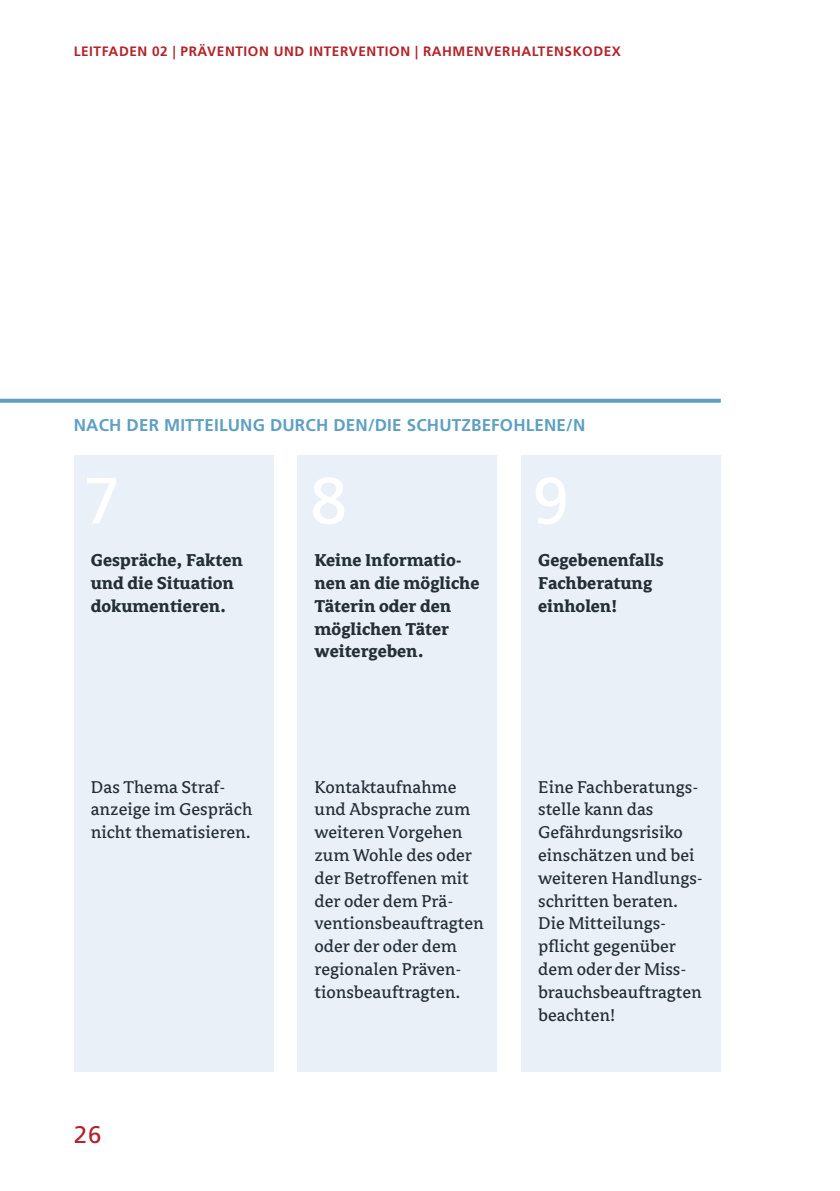
<style>
.page{position:relative;width:840px;height:1191px;background:#fff}
.page>*{position:absolute;margin:0;border:0;box-sizing:border-box;transform-origin:0 0}
.t1{font:65.4px "Frutiger LT Std";color:#fff}
.t2{font:24px "Frutiger LT Std";color:#b52229}
.t3{font:19px/22.8px "Avance OT";color:#232e37}
.t4{font:700 19px/22.8px "Avance OT";color:#232e37}
.t5{font:700 17px "Frutiger LT Std";letter-spacing:.01em;color:#5ea0c3}
.t6{font:700 13.6px "Frutiger LT Std";letter-spacing:.04em;color:#b52229}
</style>
<div class="page">
<div style="left:74px;top:455px;width:199px;height:616px;background:#eaf0f7"></div>
<div style="left:297px;top:455px;width:200px;height:616px;background:#eaf0f7"></div>
<div style="left:521px;top:455px;width:199px;height:616px;background:#eaf0f7"></div>
<svg style="left:0;top:399px;width:720px;height:4px;background:#67a5c6"></svg>
<p class="t6" style="left:74px;top:43px;width:548px">LEITFADEN 02 | PRÄVENTION UND INTERVENTION | RAHMENVERHALTENSKODEX</p>
<p class="t5" style="left:74px;top:415px;width:512px">NACH DER MITTEILUNG DURCH DEN/DIE SCHUTZBEFOHLENE/N</p>
<h1 class="t1" style="left:84px;top:462px;width:38px">7</h1>
<h1 class="t1" style="left:310px;top:462px;width:38px">8</h1>
<p class="t4" style="left:91px;top:550px;width:153px">Gespräche, Fakten und die Situation dokumentieren.</p>
<p class="t4" style="left:314px;top:550px;width:166px">Keine Informatio&shy;nen an die mögliche<br>Täterin oder den möglichen Täter weitergeben.</p>
<h1 class="t1" style="left:532px;top:462px;width:38px">9</h1>
<p class="t4" style="left:538px;top:550px;width:127px">Gegebenenfalls<br>Fachberatung einholen!</p>
<p class="t3" style="left:91px;top:776px;width:163px">Das Thema Straf&shy;anzeige im Gespräch nicht thematisieren.</p>
<p class="t3" style="left:314px;top:776px;width:171px">Kontaktaufnahme und Absprache zum weiteren Vorgehen zum Wohle des oder der Betroffenen mit der oder dem Prä&shy;ventionsbeauftragten oder der oder dem regionalen Präven&shy;tionsbeauftragten.</p>
<p class="t3" style="left:538px;top:776px;width:166px">Eine Fachberatungs&shy;stelle kann das<br>Gefährdungsrisiko einschätzen und bei weiteren Handlungs&shy;schritten beraten.<br>Die Mitteilungs&shy;pflicht gegenüber dem oderder Miss&shy;brauchsbeauftragten beachten!</p>
<p class="t2" style="left:74px;top:1120px;width:29px">26</p>
</div>
